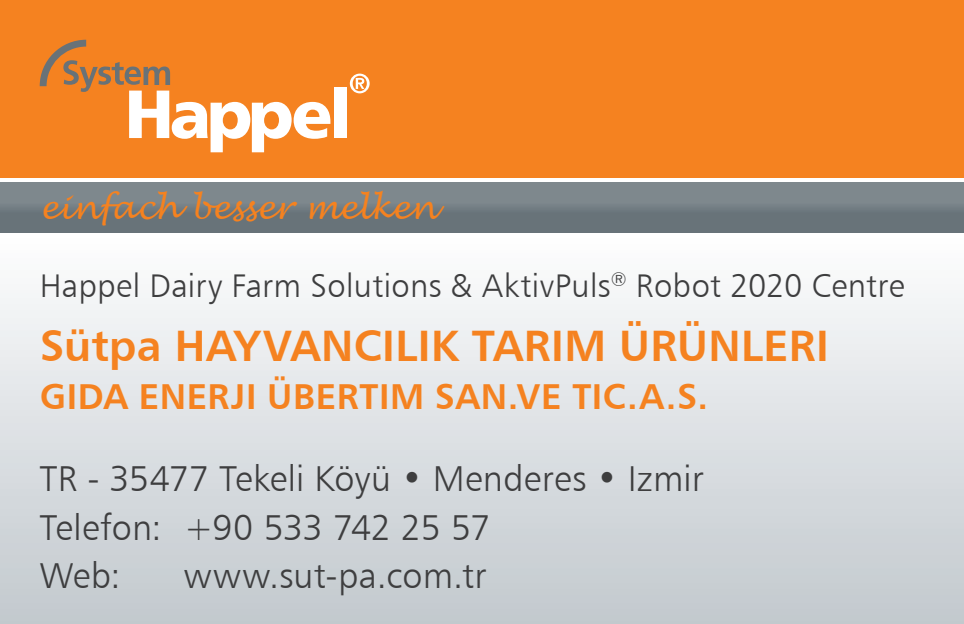
<style>
.page{position:relative;width:964px;height:624px;background:#fff}
.page>*{position:absolute;margin:0;border:0;box-sizing:border-box;transform-origin:0 0}
.t1{font:44px "Humanist 777 BT Bold B";letter-spacing:.005em;color:#f58220}
.t2{font:36px/48px "Humanist 777 BT Light B";letter-spacing:.005em;color:#3e3e3f}
.t3{font:36px "Humanist 777 BT Bold B";letter-spacing:.015em;color:#f58220}
.t4{font:32.8px "Humanist 777 BT Light B";letter-spacing:.01em;color:#3e3e3f}
.t5{font:italic 32.4px "Lucida Handwriting";letter-spacing:-.005em;color:#f58220}
</style>
<div class="page">
<div style="left:0;top:232px;width:964px;height:392px;background:linear-gradient(to bottom,#fefefe,#c1c8cd)"></div>
<div style="left:0;top:183px;width:964px;height:49px;background:#737e84"></div>
<div style="left:0;top:0;width:964px;height:177px;background:#f58220"></div>
<div style="left:334px;top:87px;width:12px;height:51px;background:#fff"></div>
<svg style="left:40px;top:40px;width:290px;height:112px"></svg>
<svg style="left:350px;top:74px;width:20px;height:19px"></svg>
<p class="t5" style="left:40px;top:188px;width:398px">einfach besser melken</p>
<p class="t4" style="left:40px;top:265px;width:866px">Happel Dairy Farm Solutions &amp; AktivPuls<sup>®</sup> Robot 2020 Centre</p>
<p class="t1" style="left:40px;top:318px;width:791px">Sütpa HAYVANCILIK TARIM ÜRÜNLERI</p>
<p class="t3" style="left:40px;top:374px;width:670px">GIDA ENERJI ÜBERTIM SAN.VE TIC.A.S.</p>
<p class="t2" style="left:40px;top:454px;width:665px">TR - 35477 Tekeli Köyü • Menderes • Izmir<br>Telefon: +90 533 742 25 57<br>Web:</p>
<p class="t2" style="left:184px;top:550px;width:304px">www.sut-pa.com.tr</p>
</div>
